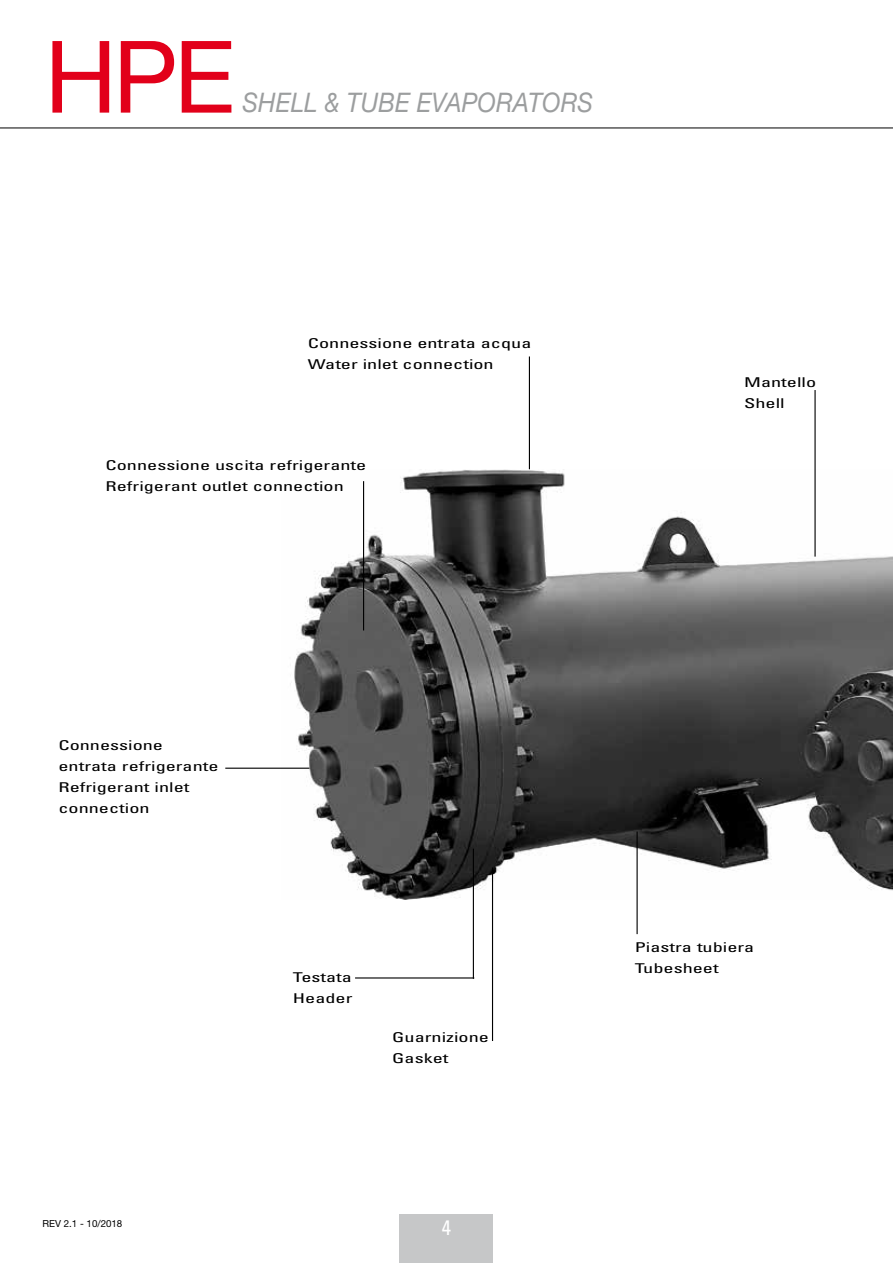
<style>
.page{position:relative;width:893px;height:1263px;background:#fff}
.page>*{position:absolute;margin:0;border:0;box-sizing:border-box;transform-origin:0 0}
.t1{font:100.2px "Helvetica Neue LT Std";color:#e2001a}
.t2{font:italic 27px "Helvetica Neue LT Std";color:#9c9e9f;scale:.9 1}
.t3{font:condensed 21px "Univers";color:#fff}
.t4{font:condensed 13.5px/21px "Univers";color:#000;scale:1.5 1}
.t5{font:9.75px "Helvetica Neue LT Std";color:#000}
</style>
<div class="page">
<div style="left:400px;top:1214px;width:93px;height:49px;background:#c6c7c8"></div>
<hr style="left:0;top:128px;width:893px;height:1px;background:#000">
<img style="left:281px;top:469px;width:612px;height:430px">
<hr style="left:814px;top:390px;width:2px;height:167px;background:#000">
<hr style="left:529px;top:356px;width:1px;height:113px;background:#000">
<hr style="left:363px;top:481px;width:1px;height:149px;background:#000">
<hr style="left:636px;top:831px;width:2px;height:103px;background:#000">
<hr style="left:492px;top:867px;width:1px;height:174px;background:#000">
<hr style="left:473px;top:849px;width:1px;height:130px;background:#000">
<hr style="left:355px;top:977px;width:119px;height:1px;background:#000">
<hr style="left:225px;top:768px;width:84px;height:1px;background:#000">
<h1 class="t1" style="left:45px;top:17px;width:192px">HPE</h1>
<h2 class="t2" style="left:242px;top:86px;width:391px">SHELL &amp; TUBE EVAPORATORS</h2>
<p class="t4" style="left:308px;top:332px;width:151px">Connessione entrata acqua<br>Water inlet connection</p>
<p class="t4" style="left:106px;top:454px;width:175px">Connessione uscita refrigerante<br>Refrigerant outlet connection</p>
<p class="t4" style="left:744px;top:371px;width:49px">Mantello<br>Shell</p>
<p class="t4" style="left:58px;top:734px;width:108px">Connessione entrata refrigerante<br>Refrigerant inlet connection</p>
<p class="t5" style="left:43px;top:1218px;width:81px">REV 2.1 - 10/2018</p>
<p class="t4" style="left:293px;top:966px;width:41px">Testata<br>Header</p>
<p class="t4" style="left:392px;top:1026px;width:66px">Guarnizione<br>Gasket</p>
<h3 class="t3" style="left:442px;top:1214px;width:11px">4</h3>
<p class="t4" style="left:635px;top:936px;width:81px">Piastra tubiera<br>Tubesheet</p>
</div>
